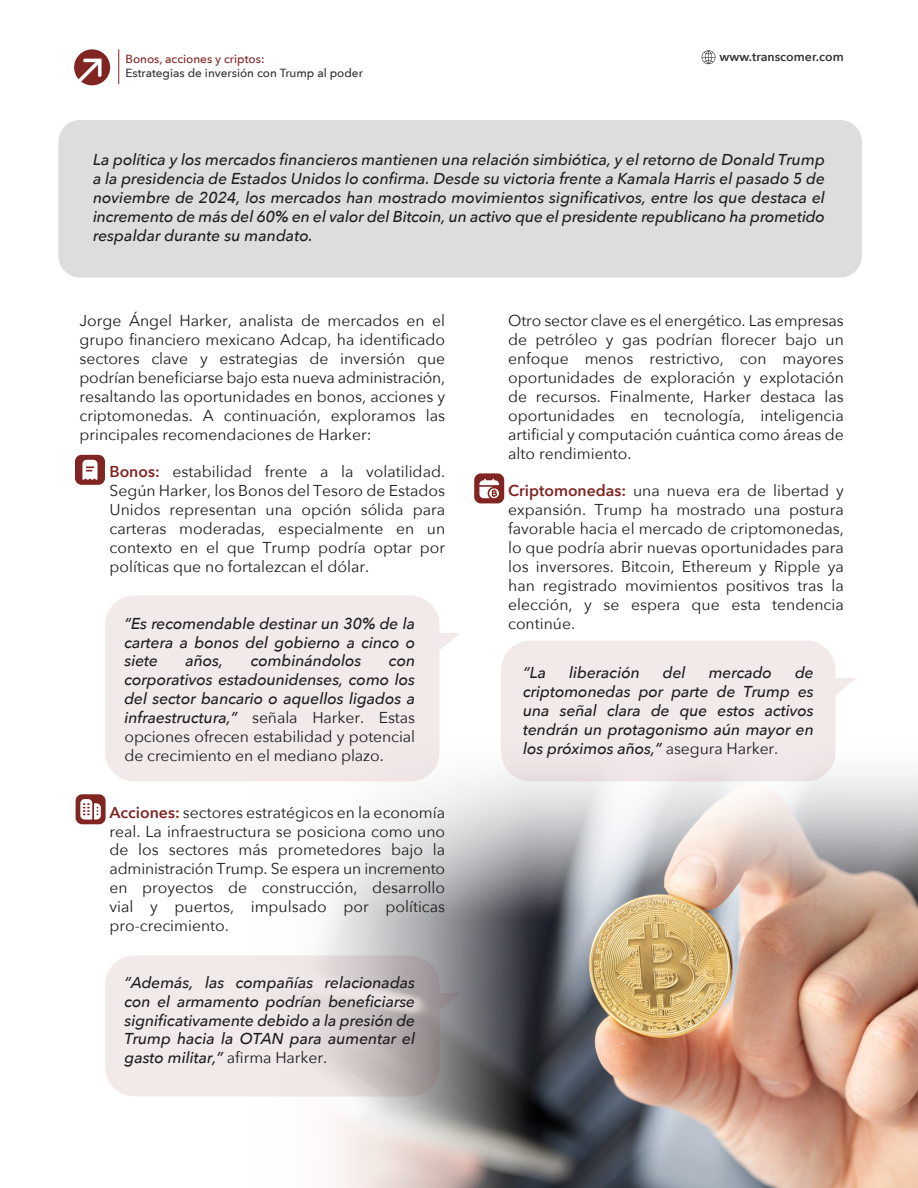
<style>
.page{position:relative;width:918px;height:1188px;background:#fff}
.page>*{position:absolute;margin:0;border:0;box-sizing:border-box;transform-origin:0 0}
.t1{font:15.75px/18.9px "Avenir Next";color:#1d1d1b;text-align:justify}
.t2{font:italic 500 15.75px/18.9px "Avenir Next";letter-spacing:-.005em;color:#1d1d1b;text-align:justify}
.t3{font:600 12.45px "Avenir Next";color:#333}
.t4{font:500 11.85px "Avenir Next";color:#333}
.t5{font:500 11.85px "Avenir Next";color:#802522}
.s1{font-weight:600;color:#802522}
.s2{font-weight:400;font-style:normal}
</style>
<div class="page">
<img style="left:540px;top:922px;width:378px;height:266px">
<svg style="left:540px;top:910px;width:378px;height:12px;background:#c0a78d"></svg>
<svg style="left:540px;top:772px;width:378px;height:138px;background:#d2c9c5"></svg>
<svg style="left:530px;top:782px;width:10px;height:406px;background:#4f5056"></svg>
<svg style="left:240px;top:777px;width:290px;height:411px"></svg>
<svg style="left:105px;top:596px;width:355px;height:186px;background:#f2eaea"></svg>
<svg style="left:105px;top:956px;width:355px;height:140px;background:#dbd3d3"></svg>
<svg style="left:501px;top:640px;width:355px;height:142px;background:#f1e9e9"></svg>
<div style="left:58px;top:120px;width:804px;height:158px;background:#ddd;border-radius:22px"></div>
<svg style="left:74px;top:49px;width:36px;height:36px"></svg>
<svg style="left:702px;top:50px;width:13px;height:14px"></svg>
<div style="left:75px;top:455px;width:30px;height:30px;background:#802522;border-radius:7px"></div>
<div style="left:76px;top:794px;width:30px;height:30px;background:#802522;border-radius:7px"></div>
<svg style="left:80px;top:799px;width:21px;height:21px"></svg>
<svg style="left:82px;top:460px;width:16px;height:20px"></svg>
<div style="left:474px;top:473px;width:30px;height:30px;background:#802522;border-radius:7px"></div>
<svg style="left:479px;top:479px;width:20px;height:19px"></svg>
<p class="t5" style="left:125px;top:49px;width:141px">Bonos, acciones y criptos:</p>
<p class="t4" style="left:125px;top:63px;width:239px">Estrategias de inversión con Trump al poder</p>
<p class="t3" style="left:719px;top:46px;width:126px">www.transcomer.com</p>
<p class="t2" style="left:93px;top:150px;width:734px">La política y los mercados financieros mantienen una relación simbiótica, y el retorno de Donald Trump a la presidencia de Estados Unidos lo confirma. Desde su victoria frente a Kamala Harris el pasado 5 de noviembre de 2024, los mercados han mostrado movimientos significativos, entre los que destaca el incremento de más del 60% en el valor del Bitcoin, un activo que el presidente republicano ha prometido respaldar durante su mandato.</p>
<p class="t1" style="left:79px;top:311px;width:367px">Jorge Ángel Harker, analista de mercados en el grupo financiero mexicano Adcap, ha identificado sectores clave y estrategias de inversión que podrían beneficiarse bajo esta nueva administración, resaltando las oportunidades en bonos, acciones y criptomonedas. A continuación, exploramos las principales recomendaciones de Harker:</p>
<p class="t1" style="left:110px;top:462px;width:337px"><span class="s1">Bonos:</span> estabilidad frente a la volatilidad.<br>Según Harker, los Bonos del Tesoro de Estados Unidos representan una opción sólida para carteras moderadas, especialmente en un contexto en el que Trump podría optar por políticas que no fortalezcan el dólar.</p>
<p class="t2" style="left:124px;top:613px;width:292px">“Es recomendable destinar un 30% de la cartera a bonos del gobierno a cinco o siete</p>
<p class="t2" style="left:186px;top:651px;width:39px">años,</p>
<p class="t2" style="left:251px;top:651px;width:112px">combinándolos</p>
<p class="t2" style="left:124px;top:651px;width:292px;text-indent:264px">con corporativos estadounidenses, como los del sector bancario o aquellos ligados a infraestructura,” <span class="s2">señala Harker. Estas opciones ofrecen estabilidad y potencial de crecimiento en el mediano plazo.</span></p>
<p class="t1" style="left:110px;top:802px;width:337px"><span class="s1">Acciones:</span> sectores estratégicos en la economía real. La infraestructura se posiciona como uno de los sectores más prometedores bajo la administración Trump. Se espera un incremento en proyectos de construcción, desarrollo vial y puertos, impulsado por políticas pro-crecimiento.</p>
<p class="t2" style="left:124px;top:972px;width:292px">“Además, las compañías relacionadas con el armamento podrían beneficiarse significativamente debido a la presión de Trump hacia la OTAN para aumentar el gasto militar,” <span class="s2">afirma Harker.</span></p>
<p class="t1" style="left:508px;top:311px;width:337px">Otro sector clave es el energético. Las empresas de petróleo y gas podrían florecer bajo un enfoque menos restrictivo, con mayores oportunidades de exploración y explotación de recursos. Finalmente, Harker destaca las oportunidades en tecnología, inteligencia artificial y computación cuántica como áreas de alto rendimiento.</p>
<p class="t1" style="left:508px;top:481px;width:337px"><span class="s1">Criptomonedas:</span> una nueva era de libertad y expansión. Trump ha mostrado una postura favorable hacia el mercado de criptomonedas, lo que podría abrir nuevas oportunidades para los inversores. Bitcoin, Ethereum y Ripple ya han registrado movimientos positivos tras la elección, y se espera que esta tendencia continúe.</p>
<p class="t2" style="left:523px;top:663px;width:25px">“La</p>
<p class="t2" style="left:569px;top:663px;width:72px">liberación</p>
<p class="t2" style="left:663px;top:663px;width:24px">del</p>
<p class="t2" style="left:709px;top:663px;width:65px">mercado</p>
<p class="t2" style="left:523px;top:663px;width:292px;text-indent:272px">de criptomonedas por parte de Trump es una señal clara de que estos activos tendrán un protagonismo aún mayor en los próximos años,” <span class="s2">asegura Harker.</span></p>
</div>
